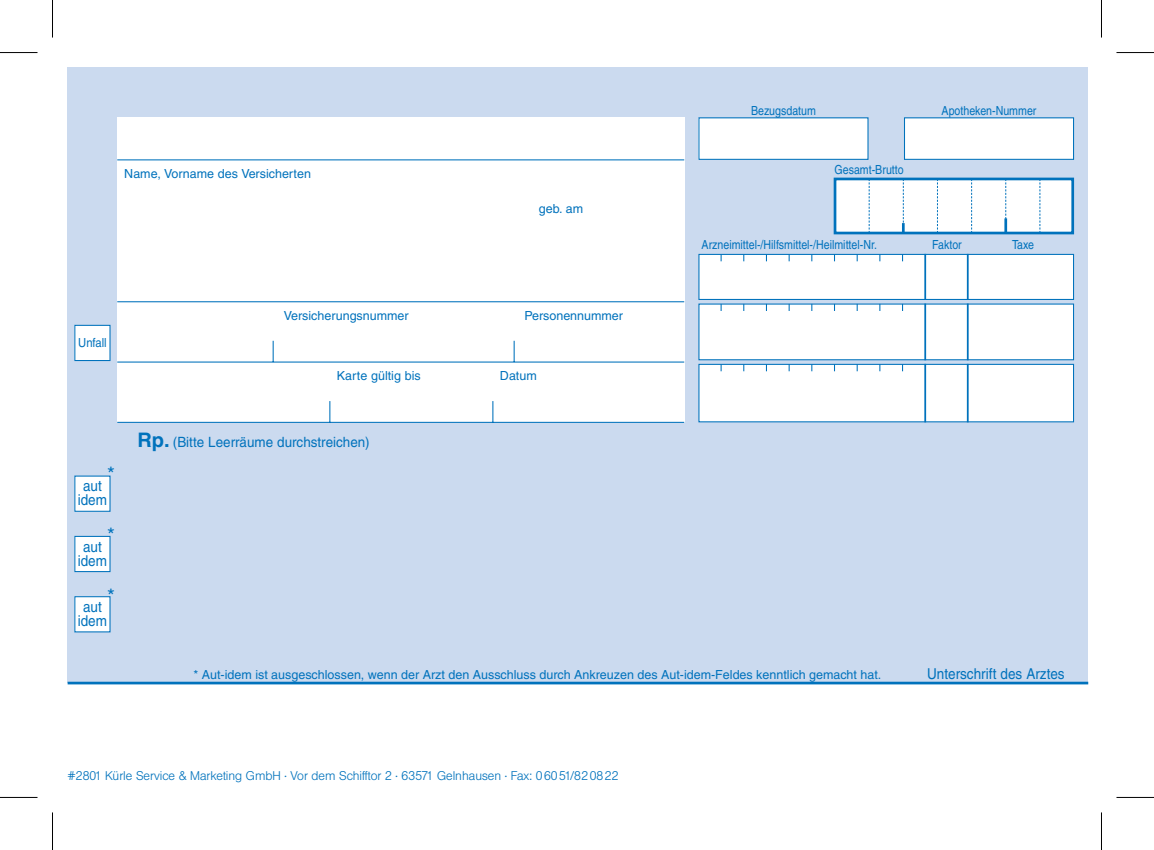
<style>
.page{position:relative;width:1154px;height:850px;background:#fff}
.page>*{position:absolute;margin:0;border:0;box-sizing:border-box;transform-origin:0 0}
.t1{font:20px "Helvetica";color:#0072bc}
.t2{font:15px/14.2px "Helvetica";color:#0072bc;text-align:center;scale:.9 1}
.t3{font:14.25px "Helvetica";color:#0072bc;scale:.95 1}
.t4{font:12.5px "Helvetica";color:#0072bc}
.t5{font:12.5px "Helvetica";color:#0072bc;scale:.85 1}
.t6{font:300 12.5px "Helvetica BQ";color:#0072bc}
.t7{font:12.5px "Helvetica";color:#0072bc;scale:.9 1}
.s1{font-weight:700;font-size:20px}
</style>
<div class="page">
<div style="left:68px;top:68px;width:1020px;height:614px;background:#cbdaef"></div>
<hr style="left:68px;top:681px;width:1020px;height:3px;background:#0072bc">
<div style="left:117px;top:117px;width:567px;height:305px;background:#fff"></div>
<hr style="left:117px;top:159px;width:567px;height:1px;background:#0072bc">
<hr style="left:117px;top:301px;width:567px;height:1px;background:#0072bc">
<hr style="left:117px;top:361px;width:567px;height:1px;background:#0072bc">
<hr style="left:117px;top:421px;width:567px;height:1px;background:#0072bc">
<svg style="left:273px;top:340px;width:1px;height:21px"></svg>
<svg style="left:514px;top:340px;width:1px;height:21px"></svg>
<svg style="left:329px;top:401px;width:1px;height:21px"></svg>
<svg style="left:492px;top:401px;width:1px;height:21px"></svg>
<div style="left:75px;top:325px;width:35px;height:35px;background:#fff"></div>
<div style="left:74px;top:324px;width:37px;height:37px;border:1px solid #0072bc"></div>
<div style="left:75px;top:476px;width:35px;height:35px;background:#fff"></div>
<div style="left:75px;top:536px;width:35px;height:35px;background:#fff"></div>
<div style="left:74px;top:535px;width:37px;height:37px;border:1px solid #0072bc"></div>
<div style="left:75px;top:596px;width:35px;height:35px;background:#fff"></div>
<div style="left:835px;top:179px;width:238px;height:54px;background:#fff"></div>
<div style="left:834px;top:177px;width:240px;height:57px;border:3px solid #0072bc"></div>
<div style="left:699px;top:364px;width:374px;height:57px;background:#fff"></div>
<div style="left:698px;top:363px;width:376px;height:59px;border:1px solid #0072bc"></div>
<svg style="left:869px;top:178px;width:1px;height:55px"></svg>
<svg style="left:937px;top:178px;width:1px;height:55px"></svg>
<svg style="left:971px;top:178px;width:1px;height:55px"></svg>
<svg style="left:1005px;top:178px;width:1px;height:40px"></svg>
<svg style="left:1039px;top:178px;width:1px;height:55px"></svg>
<svg style="left:902px;top:178px;width:3px;height:55px"></svg>
<hr style="left:1004px;top:218px;width:3px;height:15px;background:#0072bc">
<hr style="left:924px;top:363px;width:2px;height:59px;background:#0072bc">
<hr style="left:967px;top:363px;width:1px;height:59px;background:#0072bc">
<svg style="left:720px;top:364px;width:2px;height:7px"></svg>
<div style="left:699px;top:304px;width:374px;height:55px;background:#fff"></div>
<div style="left:698px;top:303px;width:376px;height:57px;border:1px solid #0072bc"></div>
<hr style="left:924px;top:303px;width:2px;height:57px;background:#0072bc">
<hr style="left:967px;top:303px;width:2px;height:57px;background:#0072bc">
<svg style="left:720px;top:304px;width:2px;height:7px"></svg>
<div style="left:699px;top:254px;width:374px;height:45px;background:#fff"></div>
<div style="left:698px;top:254px;width:376px;height:46px;border:1px solid #0072bc"></div>
<hr style="left:924px;top:254px;width:2px;height:46px;background:#0072bc">
<hr style="left:967px;top:254px;width:2px;height:46px;background:#0072bc">
<svg style="left:720px;top:254px;width:2px;height:7px"></svg>
<div style="left:904px;top:118px;width:169px;height:41px;background:#fff"></div>
<div style="left:904px;top:117px;width:170px;height:43px;border:1px solid #0072bc"></div>
<div style="left:699px;top:118px;width:169px;height:41px;background:#fff"></div>
<div style="left:698px;top:117px;width:170px;height:43px;border:1px solid #0072bc"></div>
<hr style="left:0;top:52px;width:38px;height:1px;background:#000">
<hr style="left:1116px;top:52px;width:38px;height:1px;background:#000">
<hr style="left:0;top:796px;width:38px;height:1px;background:#000">
<hr style="left:1116px;top:796px;width:38px;height:1px;background:#000">
<hr style="left:52px;top:0;width:1px;height:38px;background:#000">
<hr style="left:52px;top:812px;width:1px;height:37px;background:#000">
<hr style="left:1101px;top:0;width:1px;height:38px;background:#000">
<hr style="left:1101px;top:812px;width:1px;height:37px;background:#000">
<p class="t4" style="left:124px;top:166px;width:188px">Name, Vorname des Versicherten</p>
<p class="t4" style="left:539px;top:201px;width:46px">geb. am</p>
<p class="t5" style="left:751px;top:103px;width:78px">Bezugsdatum</p>
<p class="t5" style="left:941px;top:103px;width:113px">Apotheken-Nummer</p>
<p class="t5" style="left:834px;top:162px;width:83px">Gesamt-Brutto</p>
<p class="t5" style="left:702px;top:237px;width:208px">Arzneimittel-/Hilfsmittel-/Heilmittel-Nr.</p>
<p class="t5" style="left:932px;top:237px;width:36px">Faktor</p>
<p class="t5" style="left:1012px;top:237px;width:27px">Taxe</p>
<p class="t7" style="left:78px;top:335px;width:33px">Unfall</p>
<h1 class="t1" style="left:107px;top:462px;width:9px">*</h1>
<p class="t2" style="left:78px;top:478px;width:34px">aut idem</p>
<p class="t2" style="left:78px;top:539px;width:34px">aut idem</p>
<p class="t2" style="left:78px;top:599px;width:34px">aut idem</p>
<h1 class="t1" style="left:107px;top:523px;width:9px">*</h1>
<h1 class="t1" style="left:107px;top:584px;width:9px">*</h1>
<p class="t4" style="left:284px;top:308px;width:126px">Versicherungsnummer</p>
<p class="t4" style="left:524px;top:308px;width:100px">Personennummer</p>
<p class="t4" style="left:337px;top:368px;width:85px">Karte gültig bis</p>
<p class="t4" style="left:500px;top:368px;width:38px">Datum</p>
<p class="t3" style="left:137px;top:434px;width:246px"><span class="s1">Rp.</span> (Bitte Leerräume durchstreichen)</p>
<p class="t4" style="left:193px;top:666px;width:689px">* Aut-idem ist ausgeschlossen, wenn der Arzt den Ausschluss durch Ankreuzen des Aut-idem-Feldes kenntlich gemacht hat.</p>
<p class="t2" style="left:927px;top:666px;width:154px">Unterschrift des Arztes</p>
<p class="t6" style="left:67px;top:767px;width:553px">#2801 Kürle Service &amp; Marketing GmbH · Vor dem Schifftor 2 · 63571 Gelnhausen · Fax: 06051/820822</p>
</div>
